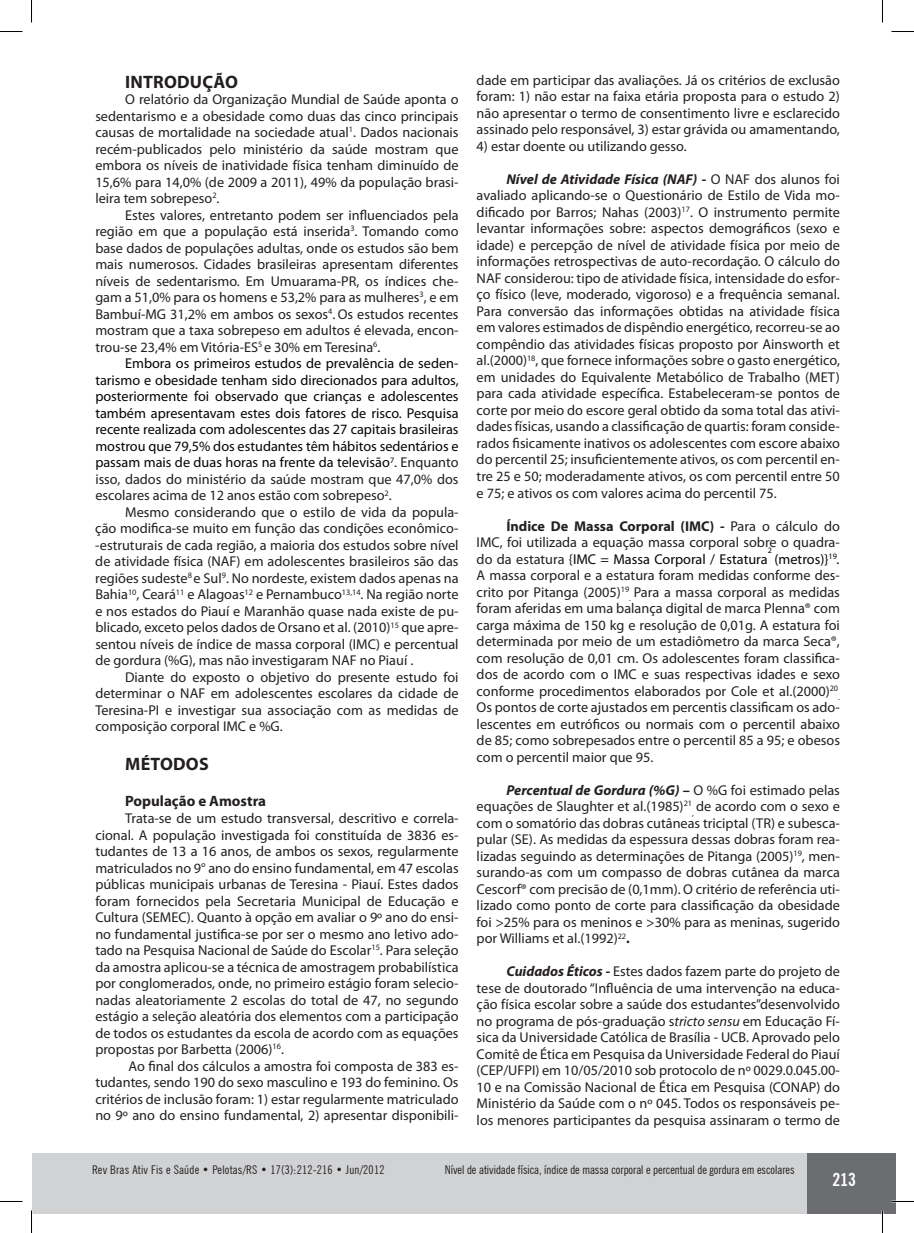
<style>
.page{position:relative;width:914px;height:1233px;background:#fff}
.page>*{position:absolute;margin:0;border:0;box-sizing:border-box;transform-origin:0 0}
.t1{font:700 18px "Myriad Pro";letter-spacing:.01em;color:#231f20}
.t2{font:700 condensed 18px "News Gothic BT";color:#fff}
.t3{font:700 15px "Myriad Pro";color:#231f20}
.t4{font:14.25px/16.5px "Myriad Pro";color:#231f20;text-align:justify}
.t5{font:14.25px/16.5px "Myriad Pro";color:#040503;text-align:justify}
.t6{font:condensed 12px "News Gothic BT";color:#231f20}
.t7{font:condensed 12px "News Gothic BT";letter-spacing:.02em;color:#231f20}
.t8{font:8.25px "Myriad Pro";color:#040503}
.t9{font:8.25px "Myriad Pro";color:#231f20}
.s1{color:#040503}
.s2{color:#231f20}
.s3{font-weight:700;font-style:italic}
.s4{font-weight:700}
.s5{font-style:italic;color:#040503}
.s6{font-style:italic}
</style>
<div class="page">
<div style="left:777px;top:1153px;width:118px;height:60px;background:#6c6d70"></div>
<div style="left:32px;top:1153px;width:774px;height:60px;background:#d1d2d4"></div>
<hr style="left:891px;top:1200px;width:22px;height:2px;background:#fff">
<hr style="left:881px;top:1210px;width:2px;height:22px;background:#fff">
<svg style="left:0;top:31px;width:22px;height:1px"></svg>
<svg style="left:891px;top:31px;width:22px;height:1px"></svg>
<svg style="left:0;top:1201px;width:22px;height:1px"></svg>
<svg style="left:891px;top:1201px;width:22px;height:1px"></svg>
<svg style="left:31px;top:0;width:1px;height:23px"></svg>
<svg style="left:31px;top:1210px;width:1px;height:22px"></svg>
<svg style="left:882px;top:0;width:1px;height:23px"></svg>
<svg style="left:882px;top:1210px;width:1px;height:22px"></svg>
<p class="t1" style="left:125px;top:70px;width:114px">INTRODUÇÃO</p>
<p class="t4" style="left:95px;top:91px;width:365px;text-indent:30px">O relatório da Organização Mundial de Saúde aponta o sedentarismo e a obesidade como duas das cinco principais causas de mortalidade na sociedade atual<sup>1</sup>. Dados nacionais recém-publicados pelo ministério da saúde mostram que embora os níveis de inatividade física tenham diminuído de 15,6% para 14,0% (de 2009 a 2011), 49% da população brasi&shy;leira tem sobrepeso<sup>2</sup>.</p>
<p class="t4" style="left:95px;top:206px;width:365px;text-indent:30px">Estes valores, entretanto podem ser influenciados pela região em que a população está inserida<sup>3</sup>. Tomando como base dados de populações adultas, onde os estudos são bem mais numerosos. Cidades brasileiras apresentam diferentes níveis de sedentarismo. Em Umuarama-PR, os índices che&shy;gam a 51,0% para os homens e 53,2% para as mulheres<sup>3</sup>, e em Bambuí-MG 31,2% em ambos os sexos<sup>4</sup>. Os estudos recentes mostram que a taxa sobrepeso em adultos é elevada, encon&shy;trou-se 23,4% em Vitória-ES<sup>5</sup> e 30% em Teresina<sup>6</sup><span class="s1">.</span></p>
<p class="t5" style="left:95px;top:355px;width:365px;text-indent:30px">Embora os primeiros estudos de prevalência de seden&shy;tarismo e obesidade tenham sido direcionados para adultos, posteriormente foi observado que crianças e adolescentes também apresentavam estes dois fatores de risco. Pesquisa recente realizada com adolescentes das 27 capitais brasileiras mostrou que 79,5% dos estudantes têm hábitos sedentários e passam mais de duas horas na frente da televisão<sup>7</sup><span class="s2">. Enquanto isso, dados do ministério da saúde mostram que 47,0% dos escolares acima de 12 anos estão com sobrepeso</span><sup>2</sup><span class="s2">.</span></p>
<p class="t4" style="left:95px;top:503px;width:365px;text-indent:30px">Mesmo considerando que o estilo de vida da popula&shy;ção modifica-se muito em função das condições econômico--estruturais de cada região, a maioria dos estudos sobre nível de atividade física (NAF) em adolescentes brasileiros são das regiões sudeste<sup>8</sup> e Sul<sup>9</sup>. No nordeste, existem dados apenas na Bahia<sup>10</sup>, Ceará<sup>11</sup> e Alagoas<sup>12</sup> e Pernambuco<sup>13,14</sup>. Na região norte e nos estados do Piauí e Maranhão quase nada existe de pu&shy;blicado, exceto pelos dados de Orsano et al. (2010)<sup>15</sup> que apre&shy;sentou níveis de índice de massa corporal (IMC) e percentual de gordura (%G), mas não investigaram NAF no Piauí .</p>
<p class="t4" style="left:95px;top:668px;width:365px;text-indent:30px">Diante do exposto o objetivo do presente estudo foi determinar o NAF em adolescentes escolares da cidade de Teresina-PI e investigar sua associação com as medidas de composição corporal IMC e %G.</p>
<p class="t1" style="left:125px;top:752px;width:85px">MÉTODOS</p>
<p class="t3" style="left:125px;top:791px;width:142px">População e Amostra</p>
<p class="t4" style="left:95px;top:809px;width:365px;text-indent:30px">Trata-se de um estudo transversal, descritivo e correla&shy;cional. A população investigada foi constituída de 3836 es&shy;tudantes de 13 a 16 anos, de ambos os sexos, regularmente matriculados no 9° ano do ensino fundamental, em 47 escolas públicas municipais urbanas de Teresina - Piauí. Estes dados foram fornecidos pela Secretaria Municipal de Educação e Cultura (SEMEC). Quanto à opção em avaliar o 9º ano do ensi&shy;no fundamental justifica-se por ser o mesmo ano letivo ado&shy;tado na Pesquisa Nacional de Saúde do Escolar<sup>15</sup>. Para seleção da amostra aplicou-se a técnica de amostragem probabilística por conglomerados, onde, no primeiro estágio foram selecio&shy;nadas aleatoriamente 2 escolas do total de 47, no segundo estágio a seleção aleatória dos elementos com a participação de todos os estudantes da escola de acordo com as equações propostas por Barbetta (2006)<sup>16</sup>.</p>
<p class="t4" style="left:95px;top:1057px;width:365px;text-indent:33px">Ao final dos cálculos a amostra foi composta de 383 es&shy;tudantes, sendo 190 do sexo masculino e 193 do feminino. Os critérios de inclusão foram: 1) estar regularmente matriculado no 9º ano do ensino fundamental, 2) apresentar disponibili-</p>
<p class="t4" style="left:476px;top:71px;width:365px">dade em participar das avaliações. Já os critérios de exclusão foram: 1) não estar na faixa etária proposta para o estudo 2) não apresentar o termo de consentimento livre e esclarecido assinado pelo responsável, 3) estar grávida ou amamentando,</p>
<p class="t4" style="left:476px;top:137px;width:211px">4) estar doente ou utilizando gesso.</p>
<p class="t4" style="left:476px;top:170px;width:365px;text-indent:30px"><span class="s3">Nível de Atividade Física (NAF)</span> <span class="s4">-</span> O NAF dos alunos foi avaliado aplicando-se o Questionário de Estilo de Vida mo&shy;dificado por Barros; Nahas (2003)<sup>17</sup>. O instrumento permite levantar informações sobre: aspectos demográficos (sexo e idade) e percepção de nível de atividade física por meio de informações retrospectivas de auto-recordação. O cálculo do NAF considerou: tipo de atividade física, intensidade do esfor&shy;ço físico (leve, moderado, vigoroso) e a frequência semanal.<br>Para conversão das informações obtidas na atividade física em valores estimados de dispêndio energético, recorreu-se ao compêndio das atividades físicas proposto por Ainsworth et al.(2000)<sup>18</sup>, que fornece informações sobre o gasto energético, em unidades do Equivalente Metabólico de Trabalho (MET) para cada atividade específica. Estabeleceram-se pontos de corte por meio do escore geral obtido da soma total das ativi&shy;dades físicas, usando a classificação de quartis: foram conside&shy;rados fisicamente inativos os adolescentes com escore abaixo do percentil 25; insuficientemente ativos, os com percentil en&shy;tre 25 e 50; moderadamente ativos, os com percentil entre 50 e 75; e ativos os com valores acima do percentil 75.</p>
<p class="t4" style="left:476px;top:517px;width:365px;text-indent:30px"><span class="s4">Índice De Massa Corporal (IMC) -</span> Para o cálculo do IMC, foi utilizada a equação massa corporal sobre o quadra&shy;do da estatura {<span class="s1">IMC = Massa Corporal / Estatura</span></p>
<p class="t8" style="left:767px;top:545px;width:6px">2</p>
<p class="t4" style="left:476px;top:550px;width:365px;text-indent:298px"><span class="s1">(metros)}</span><sup>19</sup><span class="s5">.<br></span>A massa corporal e a estatura foram medidas conforme des&shy;crito por Pitanga (2005)<sup>19</sup><sub>.</sub> Para a massa corporal as medidas foram aferidas em uma balança digital de marca Plenna® com carga máxima de 150 kg e resolução de 0,01g. A estatura foi determinada por meio de um estadiômetro da marca Seca®, com resolução de 0,01 cm. Os adolescentes foram classifica&shy;dos de acordo com o IMC e suas respectivas idades e sexo conforme procedimentos elaborados por Cole et al.(2000)<sup>20</sup></p>
<p class="t9" style="left:838px;top:692px;width:3px">.</p>
<p class="t4" style="left:476px;top:698px;width:365px">Os pontos de corte ajustados em percentis classificam os ado&shy;lescentes em eutróficos ou normais com o percentil abaixo de 85; como sobrepesados entre o percentil 85 a 95; e obesos com o percentil maior que 95.</p>
<p class="t4" style="left:476px;top:781px;width:365px;text-indent:30px"><span class="s3">Percentual de Gordura (%G) –</span> O %G foi estimado pelas equações de Slaughter et al.(1985)<sup>21</sup><sub>,</sub> de acordo com o sexo e com o somatório das dobras cutâneas triciptal (TR) e subesca&shy;pular (SE). As medidas da espessura dessas dobras foram rea&shy;lizadas seguindo as determinações de Pitanga (2005)<sup>19</sup>, men&shy;surando-as com um compasso de dobras cutânea da marca Cescorf® com precisão de (0,1mm). O critério de referência uti&shy;lizado como ponto de corte para classificação da obesidade foi &gt;25% para os meninos e &gt;30% para as meninas, sugerido por Williams et al.(1992)<sup>22</sup><span class="s4">.</span></p>
<p class="t4" style="left:476px;top:962px;width:365px;text-indent:30px"><span class="s3">Cuidados Éticos</span> <span class="s4">-</span> Estes dados fazem parte do projeto de tese de doutorado “Influência de uma intervenção na educa&shy;ção física escolar sobre a saúde dos estudantes”desenvolvido no programa de pós-graduação s<span class="s6">tricto sensu</span> em Educação Fí&shy;sica da Universidade Católica de Brasília - UCB. Aprovado pelo Comitê de Ética em Pesquisa da Universidade Federal do Piauí (CEP/UFPI) em 10/05/2010 sob protocolo de nº 0029.0.045.00- 10 e na Comissão Nacional de Ética em Pesquisa (CONAP) do Ministério da Saúde com o nº 045. Todos os responsáveis pe&shy;los menores participantes da pesquisa assinaram o termo de</p>
<p class="t7" style="left:92px;top:1162px;width:293px">Rev Bras Ativ Fis e Saúde • Pelotas/RS • 17(3):212-216 • Jun/2012</p>
<p class="t6" style="left:444px;top:1162px;width:351px">Nível de atividade física, índice de massa corporal e percentual de gordura em escolares</p>
<p class="t2" style="left:832px;top:1168px;width:25px">213</p>
</div>
